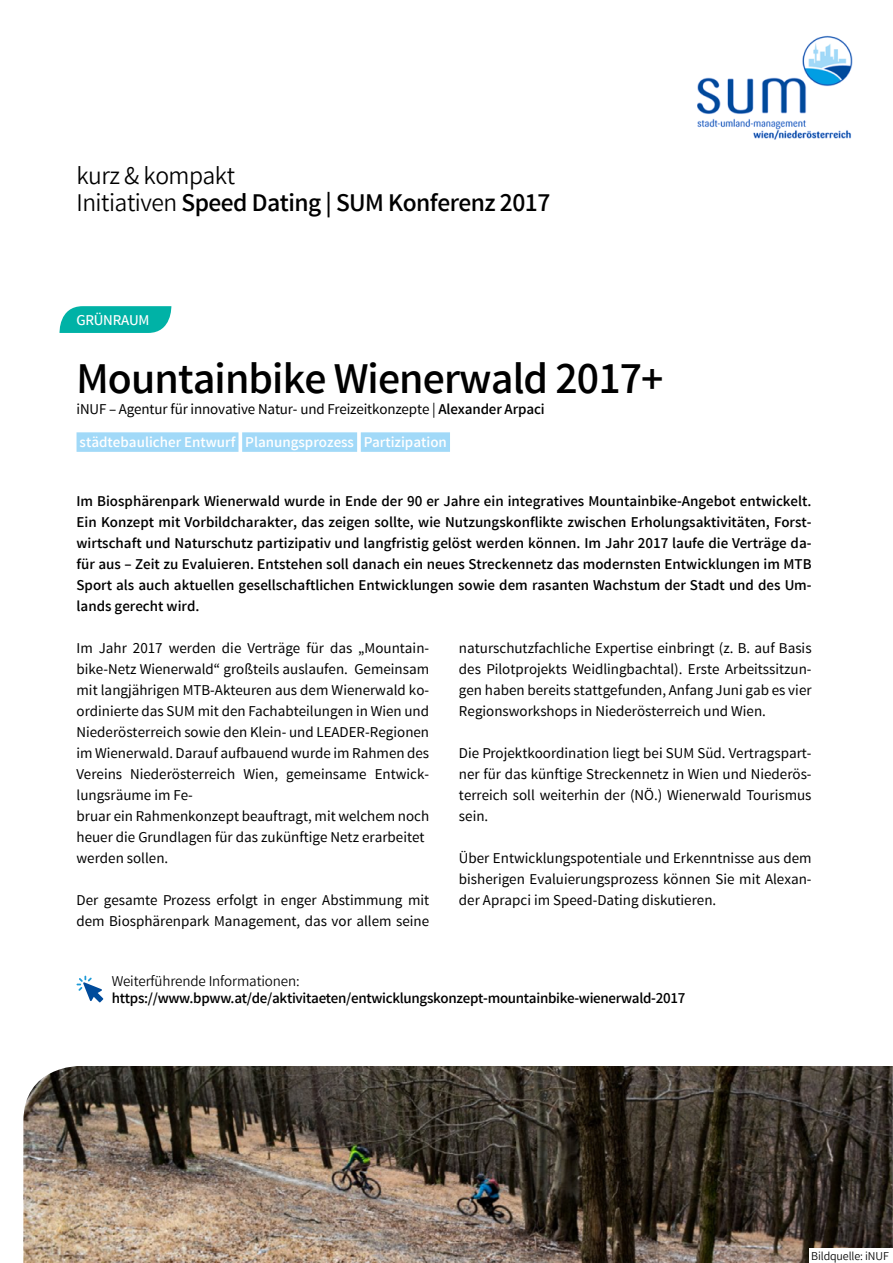
<style>
.page{position:relative;width:893px;height:1263px;background:#fff}
.page>*{position:absolute;margin:0;border:0;box-sizing:border-box;transform-origin:0 0}
.t1{font:700 43.8px "Varta";letter-spacing:-.02em;color:#000}
.t2{font:700 25.5px/27px "Varta";letter-spacing:-.02em;color:#000}
.t3{font:15px/21px "Varta";color:#000}
.t4{font:700 15px/21px "Varta";letter-spacing:-.02em;color:#000;text-align:justify}
.t5{font:300 15px "Varta";letter-spacing:-.01em;color:#000}
.t6{font:600 15px "Varta";letter-spacing:-.02em;color:#fff}
.t7{font:300 12px "Varta";letter-spacing:-.01em;color:#000}
.s1{font-weight:300}
.s2{font-weight:700}
.s3{font-weight:700;color:#fff}
</style>
<div class="page">
<img style="left:23px;top:1066px;width:870px;height:197px">
<div style="left:809px;top:1248px;width:84px;height:15px;background:#fff"></div>
<div style="left:242px;top:432px;width:115px;height:20px;background:#a1d9f8"></div>
<div style="left:361px;top:432px;width:89px;height:20px;background:#a1d9f8"></div>
<div style="left:77px;top:432px;width:161px;height:20px;background:#a1d9f8"></div>
<svg style="left:77px;top:976px;width:26px;height:26px"></svg>
<img style="left:697px;top:35px;width:156px;height:105px">
<svg style="left:59px;top:306px;width:113px;height:27px"></svg>
<h2 class="t2" style="left:77px;top:161px;width:475px"><span class="s1">kurz &amp; kompakt<br>Initiativen</span> Speed Dating | SUM Konferenz 2017</h2>
<p class="t6" style="left:77px;top:311px;width:74px">GRÜNRAUM</p>
<h1 class="t1" style="left:77px;top:352px;width:589px">Mountainbike Wienerwald 2017+</h1>
<p class="t3" style="left:77px;top:393px;width:470px;line-height:32.2px">iNUF – Agentur für innovative Natur- und Freizeitkonzepte | <span class="s2">Alexander Arpaci </span><span class="s3">städtebaulicher Entwurf Planungsprozess Partizipation</span></p>
<p class="t4" style="left:77px;top:490px;width:737px">Im Biosphärenpark Wienerwald wurde in Ende der 90 er Jahre ein integratives Mountainbike-Angebot entwickelt.<br>Ein Konzept mit Vorbildcharakter, das zeigen sollte, wie Nutzungskonflikte zwischen Erholungsaktivitäten, Forst&shy;wirtschaft und Naturschutz partizipativ und langfristig gelöst werden können. Im Jahr 2017 laufe die Verträge da&shy;für aus – Zeit zu Evaluieren. Entstehen soll danach ein neues Streckennetz das modernsten Entwicklungen im MTB Sport als auch aktuellen gesellschaftlichen Entwicklungen sowie dem rasanten Wachstum der Stadt und des Um&shy;lands gerecht wird.</p>
<p class="t3" style="left:77px;top:637px;width:354px">Im Jahr 2017 werden die Verträge für das „Mountain&shy;bike-Netz Wienerwald“ großteils auslaufen. Gemeinsam mit langjährigen MTB-Akteuren aus dem Wienerwald ko&shy;ordinierte das SUM mit den Fachabteilungen in Wien und Niederösterreich sowie den Klein- und LEADER-Regionen im Wienerwald. Darauf aufbauend wurde im Rahmen des Vereins Niederösterreich Wien, gemeinsame Entwick&shy;lungsräume im Fe-<br>bruar ein Rahmenkonzept beauftragt, mit welchem noch heuer die Grundlagen für das zukünftige Netz erarbeitet werden sollen.</p>
<p class="t3" style="left:77px;top:889px;width:354px">Der gesamte Prozess erfolgt in enger Abstimmung mit dem Biosphärenpark Management, das vor allem seine</p>
<p class="t3" style="left:459px;top:637px;width:354px;text-align:justify">naturschutzfachliche Expertise einbringt (z. B. auf Basis des Pilotprojekts Weidlingbachtal). Erste Arbeitssitzun&shy;gen haben bereits stattgefunden, Anfang Juni gab es vier Regionsworkshops in Niederösterreich und Wien.</p>
<p class="t3" style="left:459px;top:742px;width:354px;text-align:justify">Die Projektkoordination liegt bei SUM Süd. Vertragspart&shy;ner für das künftige Streckennetz in Wien und Niederös&shy;terreich soll weiterhin der (NÖ.) Wienerwald Tourismus sein.</p>
<p class="t3" style="left:459px;top:847px;width:354px;text-align:justify">Über Entwicklungspotentiale und Erkenntnisse aus dem bisherigen Evaluierungsprozess können Sie mit Alexan&shy;der Aprapci im Speed-Dating diskutieren.</p>
<p class="t5" style="left:112px;top:972px;width:189px">Weiterführende Informationen:</p>
<p class="t4" style="left:112px;top:987px;width:575px">https://www.bpww.at/de/aktivitaeten/entwicklungskonzept-mountainbike-wienerwald-2017</p>
<p class="t7" style="left:811px;top:1249px;width:79px">Bildquelle: iNUF</p>
</div>
